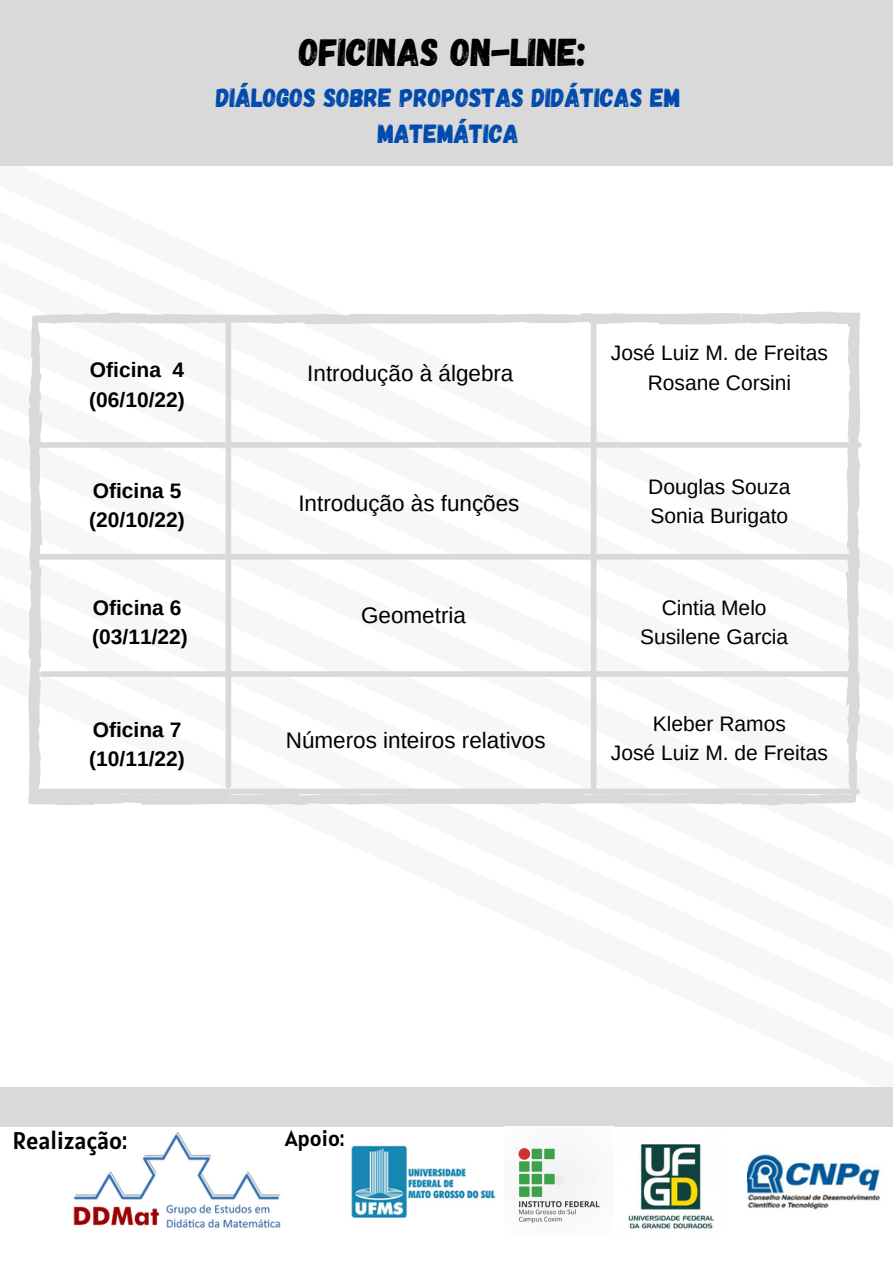
<style>
.page{position:relative;width:893px;height:1264px;background:#fff}
.page>*{position:absolute;margin:0;border:0;box-sizing:border-box;transform-origin:0 0}
.t1{font:38.7px "Gagalin";color:#000}
.t2{font:26.25px/35.7px "Gagalin";color:#004aad;text-align:center}
.t3{font:24px "Alatsi";color:#000}
.t4{font:22.5px "Arimo";color:#000}
.t5{font:21.9px "Alatsi";color:#000}
.t6{font:21px/29.2px "Arimo";color:#000;text-align:center}
.t7{font:700 21px/29.2px "Arimo";color:#000}
</style>
<div class="page">
<div style="left:0;top:1087px;width:892px;height:39px;background:#d9d9d9"></div>
<div style="left:0;top:0;width:892px;height:165px;background:#d9d9d9"></div>
<svg style="left:28px;top:312px;width:832px;height:493px"></svg>
<div style="left:225px;top:320px;width:6px;height:465px;background:#d9d9d9"></div>
<div style="left:33px;top:554px;width:817px;height:5px;background:#d9d9d9"></div>
<div style="left:32px;top:442px;width:827px;height:6px;background:#d9d9d9"></div>
<div style="left:43px;top:671px;width:807px;height:6px;background:#d9d9d9"></div>
<div style="left:39px;top:788px;width:818px;height:6px;background:#d9d9d9"></div>
<div style="left:590px;top:317px;width:6px;height:471px;background:#d9d9d9"></div>
<img style="left:73px;top:1132px;width:208px;height:96px">
<img style="left:747px;top:1154px;width:133px;height:56px">
<img style="left:351px;top:1145px;width:145px;height:72px">
<img style="left:628px;top:1144px;width:86px;height:85px">
<img style="left:518px;top:1148px;width:82px;height:76px">
<h1 class="t1" style="left:299px;top:27px;width:288px">OFICINAS ON-LINE:</h1>
<p class="t2" style="left:216px;top:79px;width:466px">DIÁLOGOS SOBRE PROPOSTAS DIDÁTICAS EM<br>MATEMÁTICA</p>
<p class="t7" style="left:89px;top:355px;width:97px">Oficina 4 (06/10/22)</p>
<p class="t7" style="left:89px;top:475px;width:97px">Oficina 5 (20/10/22)</p>
<p class="t7" style="left:92px;top:593px;width:97px">Oficina 6 (03/11/22)</p>
<p class="t7" style="left:89px;top:714px;width:97px">Oficina 7 (10/11/22)</p>
<p class="t4" style="left:307px;top:361px;width:208px">Introdução à álgebra</p>
<p class="t4" style="left:298px;top:490px;width:223px">Introdução às funções</p>
<p class="t4" style="left:361px;top:603px;width:106px">Geometria</p>
<p class="t4" style="left:286px;top:727px;width:261px">Números inteiros relativos</p>
<p class="t6" style="left:611px;top:338px;width:218px">José Luiz M. de Freitas<br>Rosane Corsini</p>
<p class="t6" style="left:648px;top:472px;width:144px;text-align:left">Douglas Souza<br>Sonia Burigato</p>
<p class="t6" style="left:640px;top:593px;width:150px">Cintia Melo<br>Susilene Garcia</p>
<p class="t6" style="left:611px;top:709px;width:218px">Kleber Ramos<br>José Luiz M. de Freitas</p>
<p class="t3" style="left:12px;top:1124px;width:116px">Realização:</p>
<p class="t5" style="left:285px;top:1124px;width:61px">Apoio:</p>
</div>
